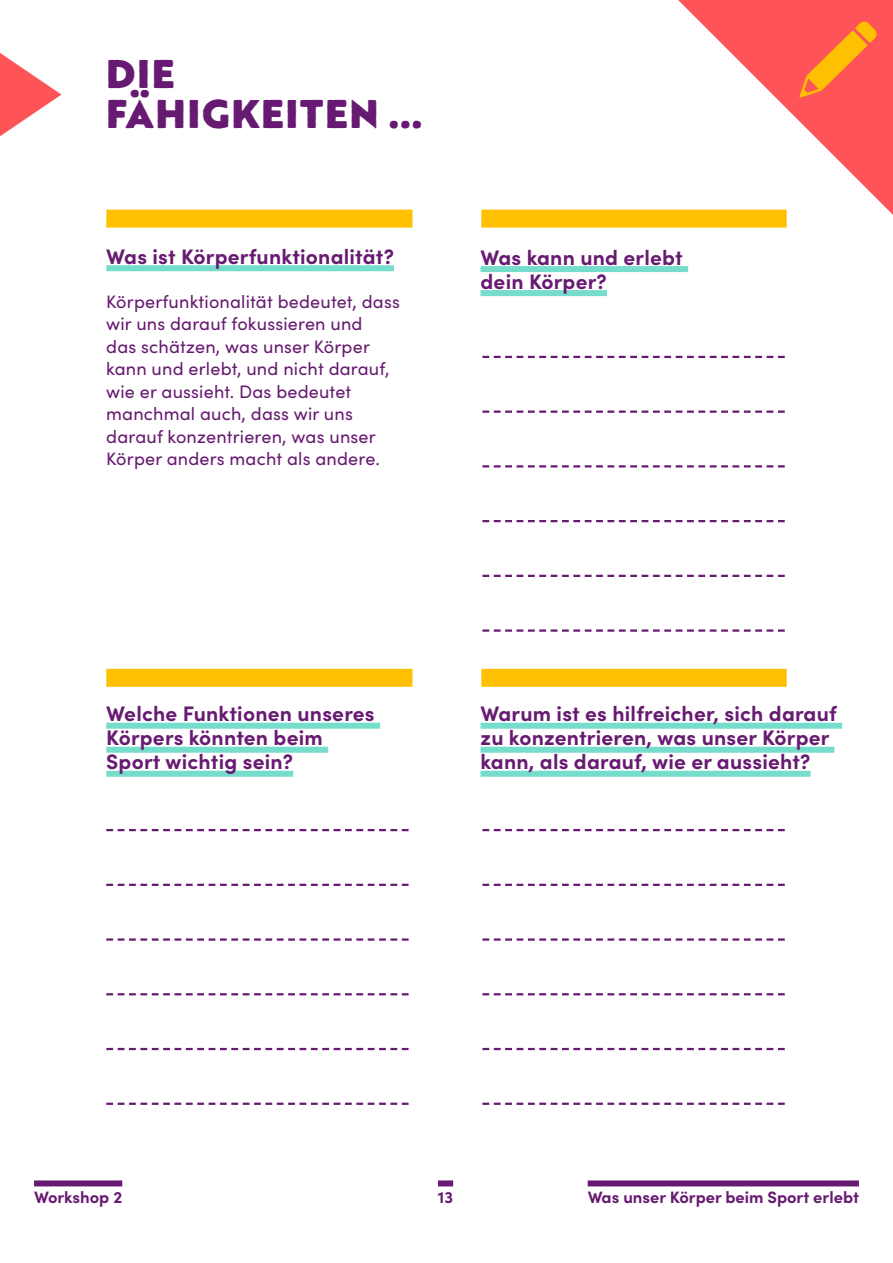
<style>
.page{position:relative;width:893px;height:1263px;background:#fff}
.page>*{position:absolute;margin:0;border:0;box-sizing:border-box;transform-origin:0 0}
.t1{font:900 39px/40.5px "Brother 1816 Printed";letter-spacing:.04em;color:#671a71}
.t2{font:700 21px/24px "Sofia Pro";letter-spacing:.01em;color:#671a71}
.t3{font:18px/22.5px "Sofia Pro";letter-spacing:.01em;color:#671a71}
.t4{font:700 16.5px "Sofia Pro";color:#671a71}
</style>
<div class="page">
<svg style="left:0;top:53px;width:62px;height:83px"></svg>
<svg style="left:678px;top:0;width:215px;height:215px"></svg>
<svg style="left:799px;top:21px;width:78px;height:77px;background:#fe723e"></svg>
<div style="left:480px;top:266px;width:208px;height:6px;background:#76dccc"></div>
<div style="left:480px;top:290px;width:127px;height:6px;background:#76dccc"></div>
<div style="left:106px;top:210px;width:306px;height:18px;background:#ffc002"></div>
<div style="left:481px;top:210px;width:306px;height:18px;background:#ffc002"></div>
<svg style="left:482px;top:410px;width:303px;height:3px"></svg>
<svg style="left:482px;top:356px;width:303px;height:2px"></svg>
<svg style="left:482px;top:465px;width:303px;height:2px"></svg>
<svg style="left:482px;top:520px;width:303px;height:2px"></svg>
<svg style="left:482px;top:575px;width:303px;height:2px"></svg>
<svg style="left:482px;top:629px;width:303px;height:3px"></svg>
<svg style="left:106px;top:884px;width:303px;height:2px"></svg>
<svg style="left:106px;top:829px;width:303px;height:2px"></svg>
<svg style="left:106px;top:938px;width:303px;height:3px"></svg>
<svg style="left:106px;top:993px;width:303px;height:2px"></svg>
<svg style="left:106px;top:1048px;width:303px;height:2px"></svg>
<svg style="left:106px;top:1103px;width:303px;height:2px"></svg>
<svg style="left:482px;top:884px;width:303px;height:2px"></svg>
<svg style="left:482px;top:829px;width:303px;height:2px"></svg>
<svg style="left:482px;top:938px;width:303px;height:3px"></svg>
<svg style="left:482px;top:993px;width:303px;height:2px"></svg>
<svg style="left:482px;top:1048px;width:303px;height:2px"></svg>
<svg style="left:482px;top:1103px;width:303px;height:2px"></svg>
<div style="left:106px;top:723px;width:274px;height:6px;background:#76dccc"></div>
<div style="left:106px;top:747px;width:222px;height:6px;background:#76dccc"></div>
<div style="left:106px;top:771px;width:187px;height:6px;background:#76dccc"></div>
<div style="left:480px;top:723px;width:362px;height:6px;background:#76dccc"></div>
<div style="left:480px;top:747px;width:354px;height:6px;background:#76dccc"></div>
<div style="left:480px;top:771px;width:331px;height:6px;background:#76dccc"></div>
<div style="left:106px;top:669px;width:306px;height:18px;background:#ffc002"></div>
<div style="left:481px;top:669px;width:306px;height:18px;background:#ffc002"></div>
<div style="left:106px;top:265px;width:288px;height:6px;background:#76dccc"></div>
<div style="left:34px;top:1180px;width:88px;height:6px;background:#671a71"></div>
<div style="left:588px;top:1180px;width:271px;height:6px;background:#671a71"></div>
<div style="left:438px;top:1180px;width:15px;height:6px;background:#671a71"></div>
<h1 class="t1" style="left:106px;top:52px;width:318px">DIE<br>FÄHIGKEITEN …</h1>
<p class="t2" style="left:106px;top:243px;width:289px">Was ist Körperfunktionalität?</p>
<p class="t3" style="left:106px;top:289px;width:295px">Körperfunktionalität bedeutet, dass wir uns darauf fokussieren und<br>das schätzen, was unser Körper kann und erlebt, und nicht darauf, wie er aussieht. Das bedeutet manchmal auch, dass wir uns darauf konzentrieren, was unser<br>Körper anders macht als andere.</p>
<p class="t2" style="left:480px;top:244px;width:204px">Was kann und erlebt dein Körper?</p>
<p class="t2" style="left:106px;top:700px;width:270px">Welche Funktionen unseres<br>Körpers könnten beim<br>Sport wichtig sein?</p>
<p class="t2" style="left:480px;top:700px;width:358px">Warum ist es hilfreicher, sich darauf zu konzentrieren, was unser Körper kann, als darauf, wie er aussieht?</p>
<p class="t4" style="left:34px;top:1185px;width:90px">Workshop 2</p>
<p class="t4" style="left:438px;top:1185px;width:17px">13</p>
<p class="t4" style="left:588px;top:1185px;width:273px">Was unser Körper beim Sport erlebt</p>
</div>
